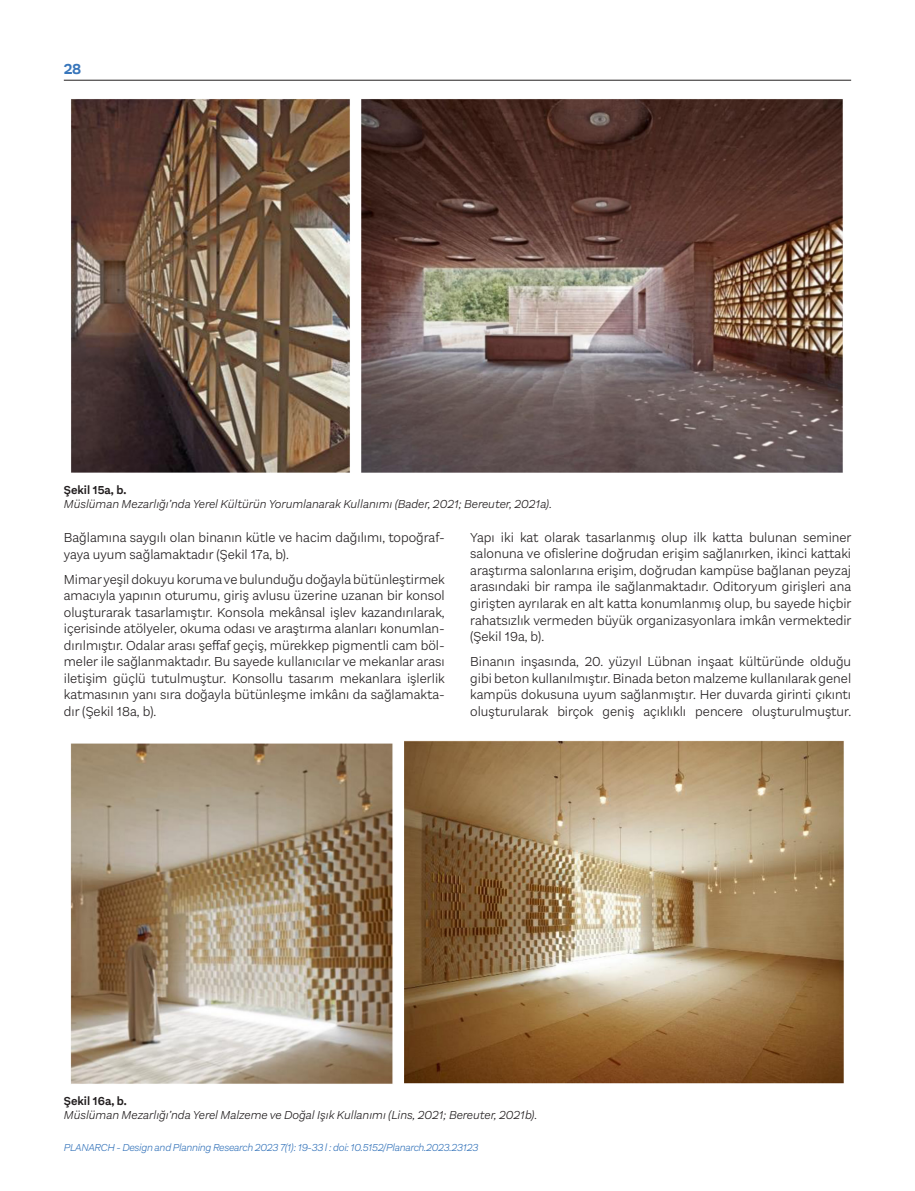
<style>
.page{position:relative;width:915px;height:1191px;background:#fff}
.page>*{position:absolute;margin:0;border:0;box-sizing:border-box;transform-origin:0 0}
.t1{font:700 15px "Aestetico";color:#3876bb}
.t2{font:300 13.5px/16.5px "Aestetico";color:#231f20;text-align:justify}
.t3{font:italic 300 12px "Aestetico";color:#231f20}
.t4{font:600 12px "Aestetico";color:#231f20}
.t5{font:italic 300 10.5px "Aestetico";letter-spacing:-.025em;color:#3876bb}
</style>
<div class="page">
<hr style="left:64px;top:80px;width:786px;height:1px;background:#231f20">
<img style="left:71px;top:99px;width:772px;height:374px">
<img style="left:70px;top:740px;width:774px;height:344px">
<p class="t1" style="left:64px;top:60px;width:19px">28</p>
<p class="t4" style="left:64px;top:483px;width:64px">Şekil 15a, b.</p>
<p class="t3" style="left:64px;top:497px;width:489px">Müslüman Mezarlığı’nda Yerel Kültürün Yorumlanarak Kullanımı (Bader, 2021; Bereuter, 2021a).</p>
<p class="t2" style="left:64px;top:529px;width:382px">Bağlamına saygılı olan binanın kütle ve hacim dağılımı, topoğraf&shy;yaya uyum sağlamaktadır (Şekil 17a, b).</p>
<p class="t2" style="left:64px;top:571px;width:382px">Mimar yeşil dokuyu koruma ve bulunduğu doğayla bütünleştirmek amacıyla yapının oturumu, giriş avlusu üzerine uzanan bir konsol oluşturarak tasarlamıştır. Konsola mekânsal işlev kazandırılarak, içerisinde atölyeler, okuma odası ve araştırma alanları konumlan&shy;dırılmıştır. Odalar arası şeffaf geçiş, mürekkep pigmentli cam böl&shy;meler ile sağlanmaktadır. Bu sayede kullanıcılar ve mekanlar arası iletişim güçlü tutulmuştur. Konsollu tasarım mekanlara işlerlik katmasının yanı sıra doğayla bütünleşme imkânı da sağlamakta&shy;dır (Şekil 18a, b).</p>
<p class="t2" style="left:470px;top:529px;width:382px">Yapı iki kat olarak tasarlanmış olup ilk katta bulunan seminer salonuna ve ofislerine doğrudan erişim sağlanırken, ikinci kattaki araştırma salonlarına erişim, doğrudan kampüse bağlanan peyzaj arasındaki bir rampa ile sağlanmaktadır. Oditoryum girişleri ana girişten ayrılarak en alt katta konumlanmış olup, bu sayede hiçbir rahatsızlık vermeden büyük organizasyonlara imkân vermektedir (Şekil 19a, b).</p>
<p class="t2" style="left:470px;top:653px;width:382px">Binanın inşasında, 20. yüzyıl Lübnan inşaat kültüründe olduğu gibi beton kullanılmıştır. Binada beton malzeme kullanılarak genel kampüs dokusuna uyum sağlanmıştır. Her duvarda girinti çıkıntı oluşturularak birçok geniş açıklıklı pencere oluşturulmuştur.</p>
<p class="t4" style="left:64px;top:1094px;width:64px">Şekil 16a, b.</p>
<p class="t3" style="left:64px;top:1108px;width:474px">Müslüman Mezarlığı’nda Yerel Malzeme ve Doğal Işık Kullanımı (Lins, 2021; Bereuter, 2021b).</p>
<p class="t5" style="left:64px;top:1141px;width:416px">PLANARCH - Design and Planning Research 2023 7(1): 19-33 l : doi: 10.5152/Planarch.2023.23123</p>
</div>
